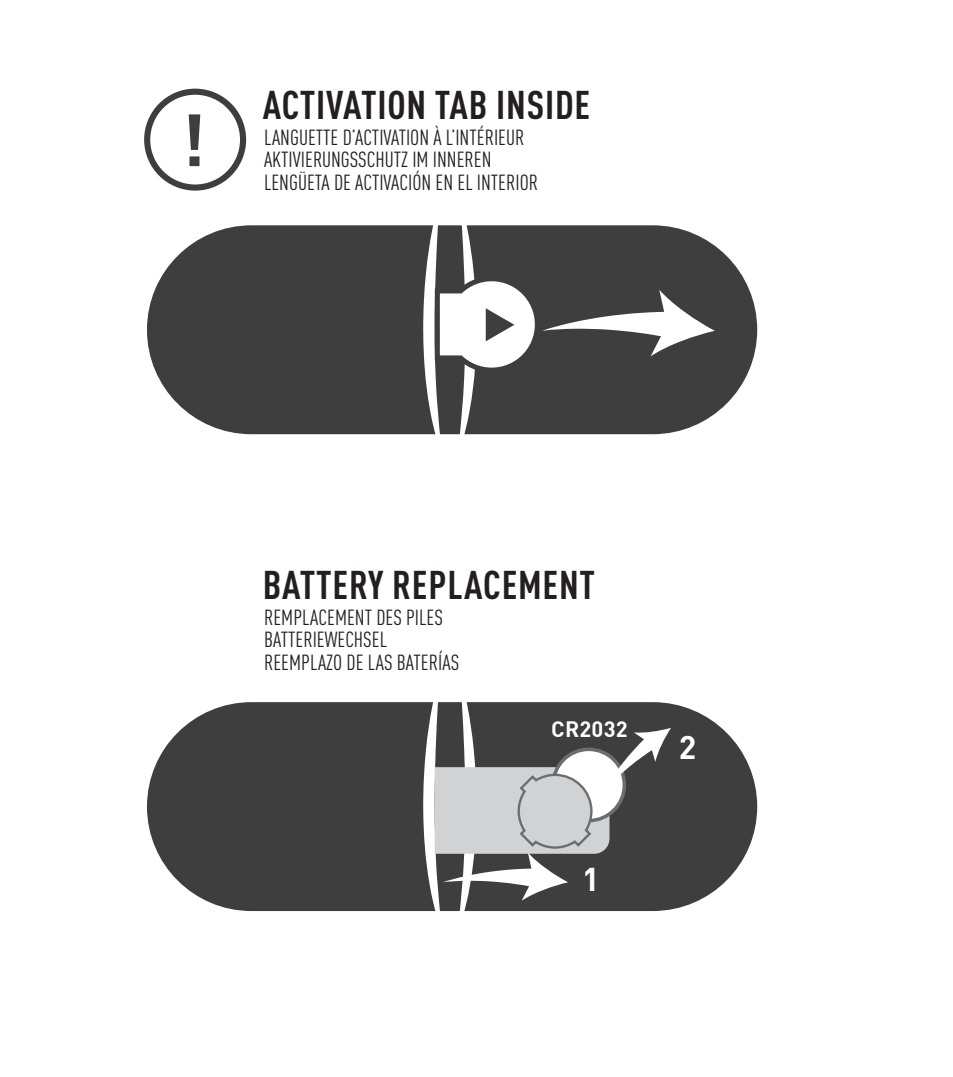
<style>
.page{position:relative;width:953px;height:1077px;background:#fff}
.page>*{position:absolute;margin:0;border:0;box-sizing:border-box;transform-origin:0 0}
.t1{font:72.75px "DIN Bold";color:#3e3e3f}
.t2{font:700 condensed 39.5px "DINOT";letter-spacing:.02em;color:#231f20}
.t3{font:32.25px "DIN Bold";color:#fff}
.t4{font:21.75px "DIN Bold";letter-spacing:.01em;color:#fff}
.t5{font:condensed 21.5px/22.5px "DINOT";color:#231f20}
</style>
<div class="page">
<div style="left:142px;top:697px;width:619px;height:218px;background:#3e3e3f;border-radius:109px"></div>
<div style="left:138px;top:693px;width:628px;height:227px;border:9px solid #fff;border-radius:109px"></div>
<svg style="left:423px;top:697px;width:248px;height:217px"></svg>
<div style="left:142px;top:221px;width:619px;height:218px;background:#3e3e3f;border-radius:109px"></div>
<div style="left:138px;top:216px;width:628px;height:227px;border:9px solid #fff;border-radius:109px"></div>
<svg style="left:423px;top:220px;width:291px;height:218px"></svg>
<div style="left:144px;top:89px;width:102px;height:102px;border:6px solid #3e3e3f;border-radius:50%"></div>
<h1 class="t1" style="left:180px;top:92px;width:27px">!</h1>
<h2 class="t2" style="left:263px;top:81px;width:329px">ACTIVATION TAB INSIDE</h2>
<p class="t5" style="left:264px;top:126px;width:275px">LANGUETTE D’ACTIVATION À L’INTÉRIEUR<br>AKTIVIERUNGSSCHUTZ IM INNEREN<br>LENGÜETA DE ACTIVACIÓN EN EL INTERIOR</p>
<h2 class="t2" style="left:263px;top:561px;width:334px">BATTERY REPLACEMENT</h2>
<p class="t5" style="left:264px;top:606px;width:197px">REMPLACEMENT DES PILES<br>BATTERIEWECHSEL<br>REEMPLAZO DE LAS BATERÍAS</p>
<p class="t4" style="left:551px;top:714px;width:78px">CR2032</p>
<h3 class="t3" style="left:582px;top:858px;width:19px">1</h3>
<h3 class="t3" style="left:679px;top:726px;width:19px">2</h3>
</div>
